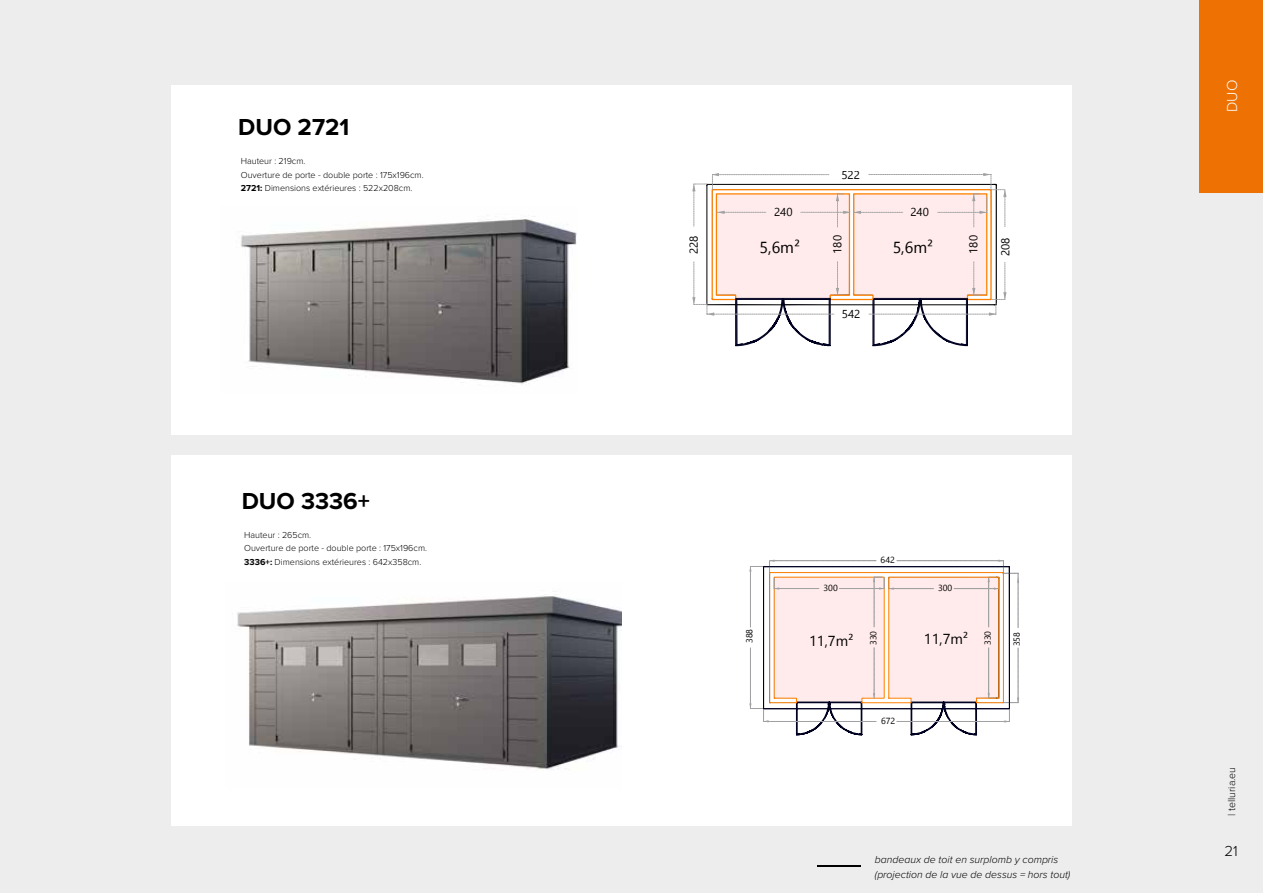
<style>
.page{position:relative;width:1263px;height:893px;background:#ededed}
.page>*{position:absolute;margin:0;border:0;box-sizing:border-box;transform-origin:0 0}
.t1{font:700 24px "Proxima Nova";color:#000}
.t2{font:15.9px "Segoe UI";color:#000}
.t3{font:300 15px "Proxima Nova";color:#fff}
.t4{font:300 15px "Proxima Nova";color:#000}
.t5{font:14.4px "Segoe UI";color:#000}
.t6{font:11.55px "Segoe UI";color:#000}
.t7{font:italic 300 10.5px/15px "Proxima Nova";color:#000}
.t8{font:300 10.5px "Proxima Nova";color:#000}
.t9{font:300 9px/13.5px "Proxima Nova";color:#000}
.t10{font:8.85px "Segoe UI";color:#000}
.s1{font-weight:700}
</style>
<div class="page">
<div style="left:171px;top:85px;width:900px;height:350px;background:#fff"></div>
<div style="left:171px;top:455px;width:900px;height:371px;background:#fff"></div>
<svg style="left:692px;top:173px;width:314px;height:174px"></svg>
<svg style="left:749px;top:560px;width:270px;height:175px"></svg>
<hr style="left:763px;top:566px;width:246px;height:1px;background:#000021">
<hr style="left:763px;top:708px;width:246px;height:1px;background:#000021">
<hr style="left:1009px;top:567px;width:1px;height:141px;background:#000021">
<hr style="left:763px;top:567px;width:1px;height:141px;background:#000021">
<img style="left:241px;top:216px;width:335px;height:169px">
<img style="left:237px;top:591px;width:384px;height:179px">
<div style="left:1199px;top:0;width:64px;height:192px;background:#ee7203"></div>
<hr style="left:817px;top:865px;width:43px;height:1px;background:#000">
<h1 class="t1" style="left:238px;top:114px;width:113px">DUO 2721</h1>
<p class="t9" style="left:241px;top:155px;width:184px">Hauteur : 219cm.<br>Ouverture de porte - double porte : 175x196cm.<br><span class="s1">2721:</span> Dimensions extérieures : 522x208cm.</p>
<h1 class="t1" style="left:242px;top:488px;width:130px">DUO 3336+</h1>
<p class="t9" style="left:244px;top:528px;width:184px">Hauteur : 265cm.<br>Ouverture de porte - double porte : 175x196cm.<br><span class="s1">3336+:</span> Dimensions extérieures : 642x358cm.</p>
<p class="t6" style="left:774px;top:203px;width:20px">240</p>
<p class="t6" style="left:841px;top:166px;width:20px">522</p>
<p class="t6" style="left:910px;top:203px;width:20px">240</p>
<p class="t6" style="left:828px;top:254px;width:20px;rotate:-90deg">180</p>
<p class="t6" style="left:964px;top:254px;width:20px;rotate:-90deg">180</p>
<p class="t6" style="left:684px;top:254px;width:20px;rotate:-90deg">228</p>
<p class="t6" style="left:996px;top:256px;width:20px;rotate:-90deg">208</p>
<h2 class="t2" style="left:760px;top:235px;width:42px">5,6m²</h2>
<h2 class="t2" style="left:893px;top:235px;width:42px">5,6m²</h2>
<p class="t6" style="left:842px;top:305px;width:20px">542</p>
<p class="t10" style="left:742px;top:643px;width:16px;rotate:-90deg">388</p>
<p class="t10" style="left:823px;top:580px;width:16px">300</p>
<p class="t10" style="left:880px;top:553px;width:16px">642</p>
<p class="t10" style="left:938px;top:581px;width:16px">300</p>
<p class="t10" style="left:866px;top:645px;width:16px;rotate:-90deg">330</p>
<h3 class="t5" style="left:809px;top:629px;width:46px">11,7m²</h3>
<h3 class="t5" style="left:924px;top:628px;width:46px">11,7m²</h3>
<p class="t10" style="left:981px;top:645px;width:16px;rotate:-90deg">330</p>
<p class="t10" style="left:1009px;top:646px;width:16px;rotate:-90deg">358</p>
<p class="t10" style="left:881px;top:714px;width:16px">672</p>
<p class="t7" style="left:875px;top:851px;width:197px">bandeaux de toit en surplomb y compris (projection de la vue de dessus = hors tout)</p>
<h3 class="t3" style="left:1223px;top:112px;width:34px;rotate:-90deg">DUO</h3>
<p class="t8" style="left:1226px;top:816px;width:50px;rotate:-90deg">| telluria.eu</p>
<h3 class="t4" style="left:1224px;top:843px;width:15px">21</h3>
</div>
